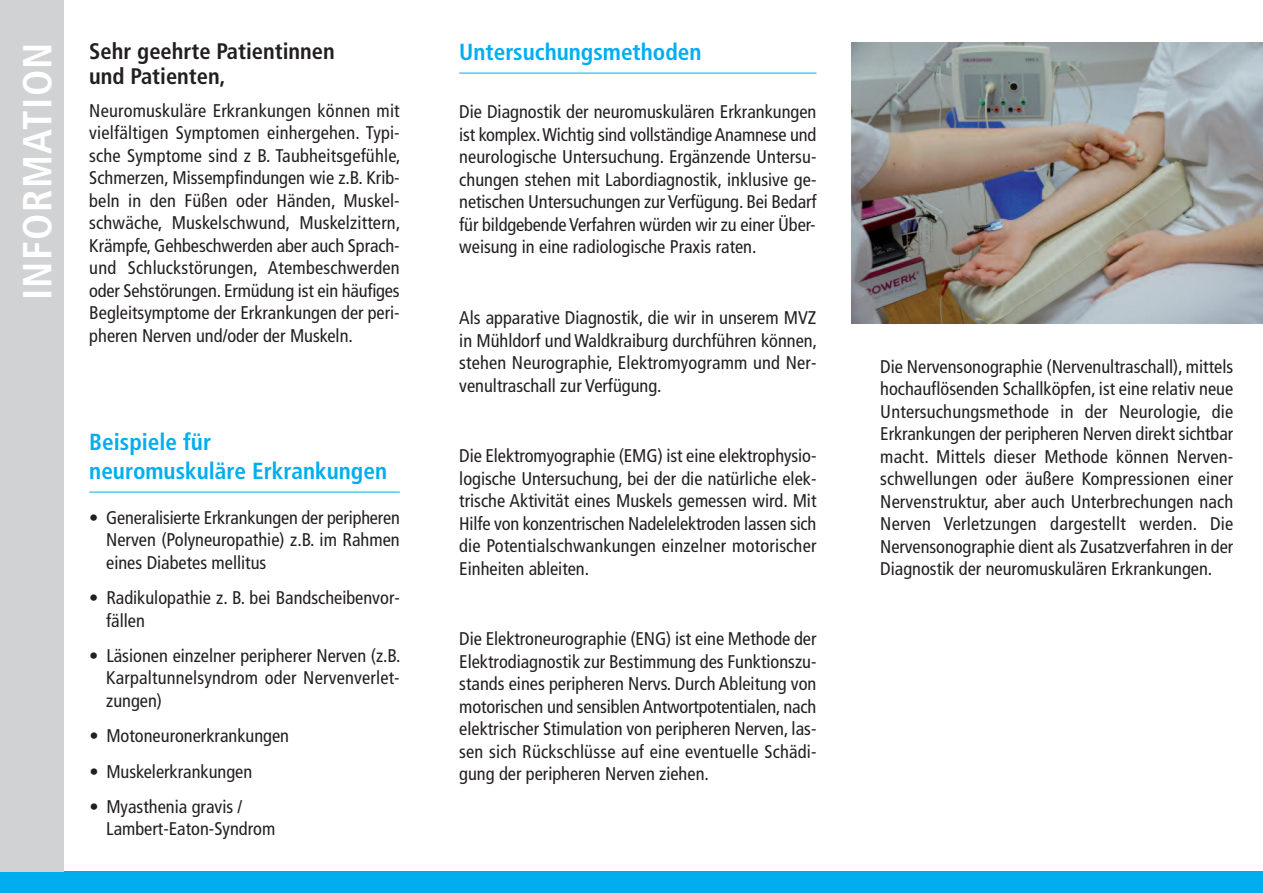
<style>
.page{position:relative;width:1263px;height:893px;background:#fff}
.page>*{position:absolute;margin:0;border:0;box-sizing:border-box;transform-origin:0 0}
.t1{font:700 condensed 40.5px "Frutiger";letter-spacing:.035em;color:#fff}
.t2{font:700 condensed 23.25px/28.5px "Frutiger";color:#00aeef}
.t3{font:700 condensed 22.5px/24.8px "Frutiger";color:#231f20}
.t4{font:condensed 18.3px/22.5px "Frutiger";color:#231f20;text-align:justify}
</style>
<div class="page">
<div style="left:0;top:872px;width:1263px;height:21px;background:#00aeef"></div>
<hr style="left:89px;top:492px;width:311px;height:1px;background:#00aeef">
<hr style="left:459px;top:73px;width:357px;height:1px;background:#00aeef">
<div style="left:0;top:0;width:64px;height:872px;background:#d1d2d4"></div>
<img style="left:851px;top:43px;width:412px;height:280px">
<h1 class="t1" style="left:21px;top:300px;width:259px;rotate:-90deg">INFORMATION</h1>
<p class="t3" style="left:89px;top:41px;width:247px">Sehr geehrte Patientinnen und Patienten,</p>
<p class="t4" style="left:89px;top:101px;width:313px">Neuromuskuläre Erkrankungen können mit vielfältigen Symptomen einhergehen. Typi&shy;sche Symptome sind z B. Taubheitsgefühle, Schmerzen, Missempfindungen wie z.B. Krib&shy;beln in den Füßen oder Händen, Muskel&shy;schwäche, Muskelschwund, Muskelzittern, Krämpfe, Gehbeschwerden aber auch Sprach&shy;und Schluckstörungen, Atembeschwerden oder Sehstörungen. Ermüdung ist ein häufiges Begleitsymptome der Erkrankungen der peri&shy;pheren Nerven und/oder der Muskeln.</p>
<p class="t2" style="left:89px;top:430px;width:299px">Beispiele für<br>neuromuskuläre Erkrankungen</p>
<p class="t4" style="left:106px;top:508px;width:295px;text-indent:-17px">• Generalisierte Erkrankungen der peripheren Nerven (Polyneuropathie) z.B. im Rahmen eines Diabetes mellitus</p>
<p class="t4" style="left:106px;top:588px;width:295px;text-indent:-17px">• Radikulopathie z. B. bei Bandscheibenvor&shy;fällen</p>
<p class="t4" style="left:106px;top:646px;width:296px;text-indent:-17px">• Läsionen einzelner peripherer Nerven (z.B.<br>Karpaltunnelsyndrom oder Nervenverlet&shy;zungen)</p>
<p class="t4" style="left:89px;top:726px;width:201px">• Motoneuronerkrankungen</p>
<p class="t4" style="left:89px;top:761px;width:164px">• Muskelerkrankungen</p>
<p class="t4" style="left:106px;top:797px;width:171px;text-indent:-17px">• Myasthenia gravis /<br>Lambert-Eaton-Syndrom</p>
<p class="t2" style="left:459px;top:39px;width:244px">Untersuchungsmethoden</p>
<p class="t4" style="left:459px;top:102px;width:359px">Die Diagnostik der neuromuskulären Erkrankungen ist komplex.Wichtig sind vollständigeAnamnese und neurologische Untersuchung. Ergänzende Untersu&shy;chungen stehen mit Labordiagnostik, inklusive ge&shy;netischen Untersuchungen zur Verfügung. Bei Bedarf für bildgebende Verfahren würden wir zu einer Über&shy;weisung in eine radiologische Praxis raten.</p>
<p class="t4" style="left:459px;top:308px;width:359px">Als apparative Diagnostik, die wir in unserem MVZ in Mühldorf und Waldkraiburg durchführen können, stehen Neurographie, Elektromyogramm und Ner&shy;venultraschall zur Verfügung.</p>
<p class="t4" style="left:459px;top:446px;width:359px">Die Elektromyographie (EMG) ist eine elektrophysio&shy;logische Untersuchung, bei der die natürliche elek&shy;trische Aktivität eines Muskels gemessen wird. Mit Hilfe von konzentrischen Nadelelektroden lassen sich die Potentialschwankungen einzelner motorischer Einheiten ableiten.</p>
<p class="t4" style="left:459px;top:629px;width:359px">Die Elektroneurographie (ENG) ist eine Methode der Elektrodiagnostik zur Bestimmung des Funktionszu&shy;stands eines peripheren Nervs. Durch Ableitung von motorischen und sensiblenAntwortpotentialen, nach elektrischer Stimulation von peripheren Nerven, las&shy;sen sich Rückschlüsse auf eine eventuelle Schädi&shy;gung der peripheren Nerven ziehen.</p>
<p class="t4" style="left:880px;top:356px;width:354px">Die Nervensonographie (Nervenultraschall), mittels hochauflösenden Schallköpfen, ist eine relativ neue Untersuchungsmethode in der Neurologie, die Erkrankungen der peripheren Nerven direkt sichtbar macht. Mittels dieser Methode können Nerven&shy;schwellungen oder äußere Kompressionen einer Nervenstruktur, aber auch Unterbrechungen nach Nerven Verletzungen dargestellt werden. Die Nervensonographie dient als Zusatzverfahren in der Diagnostik der neuromuskulären Erkrankungen.</p>
</div>
